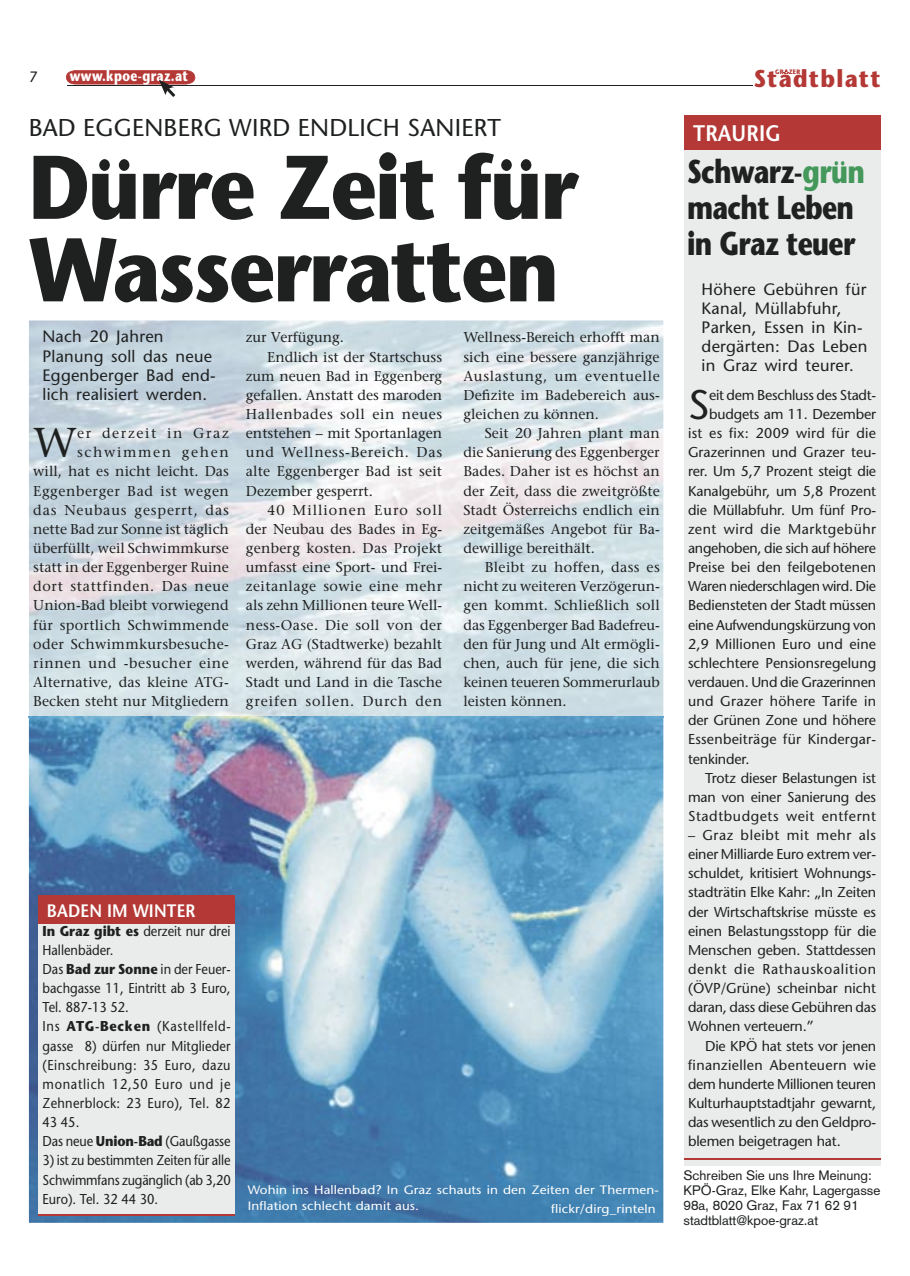
<style>
.page{position:relative;width:910px;height:1276px;background:#fff}
.page>*{position:absolute;margin:0;border:0;box-sizing:border-box;transform-origin:0 0}
.t1{font:700 90px/82.5px "Stone Sans";letter-spacing:-.025em;color:#1f2121;scale:.9 1}
.t2{font:41.55px "Stone Serif";color:#1f2121}
.t3{font:41.25px "Stone Sans";color:#1f2121}
.t4{font:700 33px/36px "Stone Sans";letter-spacing:-.025em;color:#1f2121;scale:.8 1}
.t5{font:24.3px "Stone Sans";letter-spacing:.01em;color:#1f2121}
.t6{font:700 24.3px "Stone Sans";letter-spacing:.06em;color:#b43936;scale:.9 1}
.t7{font:600 22.5px "Stone Sans";letter-spacing:.01em;color:#fff;scale:.9 1}
.t8{font:600 18px "Stone Sans";letter-spacing:.01em;color:#fff;scale:.9 1}
.t9{font:16.5px/19.2px "Stone Sans";letter-spacing:.015em;color:#1f2121}
.t10{font:700 15px "Stone Sans";letter-spacing:.03em;color:#fff;scale:.8 1}
.t11{font:15px "Stone Sans";color:#1f2121}
.t12{font:14.25px/19.2px "Stone Serif";color:#1f2121;text-align:justify}
.t13{font:14.25px/19.2px "Stone Sans";letter-spacing:-.005em;color:#1f2121;text-align:justify}
.t14{font:14.25px/19.2px "Stone Sans";letter-spacing:-.005em;color:#1f2121;scale:.9 1}
.t15{font:14.25px "Stone Sans";letter-spacing:.02em;color:#1f2121}
.t16{font:14.25px "Stone Serif";letter-spacing:.03em;color:#1f2121}
.t17{font:14.25px "Stone Sans";letter-spacing:.04em;color:#1f2121}
.t18{font:14.25px "Stone Sans";letter-spacing:-.025em;color:#1f2121}
.t19{font:14.25px "Stone Serif";letter-spacing:.04em;color:#1f2121}
.t20{font:14.25px "Stone Serif";letter-spacing:.05em;color:#1f2121}
.t21{font:14.25px "Stone Sans";letter-spacing:.015em;color:#1f2121}
.t22{font:14.25px "Stone Serif";letter-spacing:.065em;color:#1f2121}
.t23{font:14.25px "Stone Serif";letter-spacing:.07em;color:#1f2121}
.t24{font:13.5px/15px "Akzidenz Grotesk";color:#1f2121}
.t25{font:12.15px/16.2px "Stone Sans";letter-spacing:.01em;color:#fff;scale:1.11 1}
.t26{font:700 6.45px "Stone Sans";letter-spacing:.06em;color:#b43936;scale:.9 1}
.s1{font-weight:700}
.s2{color:#43985a}
</style>
<div class="page">
<hr style="left:67px;top:85px;width:685px;height:1px;background:#1f2121">
<svg style="left:783px;top:69px;width:6px;height:5px"></svg>
<svg style="left:66px;top:70px;width:129px;height:27px"></svg>
<img style="left:29px;top:718px;width:634px;height:504px">
<div style="left:38px;top:924px;width:197px;height:289px;background:#eaecec"></div>
<div style="left:38px;top:895px;width:197px;height:28px;background:#b43936"></div>
<hr style="left:38px;top:1213px;width:197px;height:2px;background:#b43936">
<div style="left:685px;top:148px;width:196px;height:1017px;background:#eaecec"></div>
<div style="left:685px;top:115px;width:196px;height:35px;background:#b43936"></div>
<hr style="left:684px;top:1158px;width:196px;height:1px;background:#b43936">
<img style="left:29px;top:716px;width:634px;height:2px">
<p class="t26" style="left:775px;top:67px;width:29px">GRAZER</p>
<p class="t11" style="left:29px;top:67px;width:10px">7</p>
<h3 class="t6" style="left:754px;top:64px;width:142px">Stadtblatt</h3>
<p class="t10" style="left:70px;top:66px;width:149px">www.kpoe-graz.at</p>
<h3 class="t5" style="left:29px;top:113px;width:474px">BAD EGGENBERG WIRD ENDLICH SANIERT</h3>
<h1 class="t1" style="left:29px;top:145px;width:612px">Dürre Zeit für<br>Wasserratten</h1>
<p class="t9" style="left:43px;top:327px;width:175px">Nach 20 Jahren<br>Planung soll das neue<br>Eggenberger Bad end&shy;lich realisiert werden.</p>
<p class="t12" style="left:33px;top:423px;width:197px;text-align:right">er derzeit in Graz schwimmen gehen<br>will, hat es nicht leicht. Das<br>Eggenberger Bad ist wegen das Neubaus gesperrt, das nette Bad zur Sonne ist täglich überfüllt, weil Schwimmkurse statt in der Eggenberger Ruine dort stattfinden. Das neue<br>Union-Bad bleibt vorwiegend für sportlich Schwimmende oder Schwimmkursbesuche&shy;rinnen und -besucher eine<br>Alternative, das kleine ATG-<br>Becken steht nur Mitgliedern</p>
<h2 class="t2" style="left:33px;top:417px;width:45px">W</h2>
<p class="t12" style="left:246px;top:328px;width:100px">zur Verfügung.</p>
<p class="t12" style="left:267px;top:347px;width:177px">Endlich ist der Startschuss</p>
<p class="t12" style="left:246px;top:366px;width:198px">zum neuen Bad in Eggenberg</p>
<p class="t12" style="left:246px;top:385px;width:198px">gefallen. Anstatt des maroden</p>
<p class="t19" style="left:246px;top:405px;width:198px">Hallenbades soll ein neues</p>
<p class="t12" style="left:246px;top:423px;width:198px">entstehen – mit Sportanlagen</p>
<p class="t20" style="left:246px;top:443px;width:198px">und Wellness-Bereich. Das</p>
<p class="t12" style="left:246px;top:462px;width:198px">alte Eggenberger Bad ist seit</p>
<p class="t12" style="left:246px;top:481px;width:129px">Dezember gesperrt.</p>
<p class="t23" style="left:267px;top:501px;width:176px">40 Millionen Euro soll</p>
<p class="t12" style="left:246px;top:519px;width:198px">der Neubau des Bades in Eg-</p>
<p class="t12" style="left:246px;top:538px;width:198px">genberg kosten. Das Projekt</p>
<p class="t12" style="left:246px;top:557px;width:198px">umfasst eine Sport- und Frei-</p>
<p class="t16" style="left:246px;top:577px;width:198px">zeitanlage sowie eine mehr</p>
<p class="t12" style="left:246px;top:596px;width:198px">als zehn Millionen teure Well-</p>
<p class="t16" style="left:246px;top:616px;width:198px">ness-Oase. Die soll von der</p>
<p class="t12" style="left:246px;top:634px;width:198px">Graz AG (Stadtwerke) bezahlt</p>
<p class="t12" style="left:246px;top:653px;width:198px">werden, während für das Bad</p>
<p class="t12" style="left:246px;top:672px;width:198px">Stadt und Land in die Tasche</p>
<p class="t22" style="left:246px;top:692px;width:198px">greifen sollen. Durch den</p>
<p class="t12" style="left:463px;top:328px;width:198px">Wellness-Bereich erhofft man sich eine bessere ganzjährige Auslastung, um eventuelle Defizite im Badebereich aus&shy;gleichen zu können.</p>
<p class="t12" style="left:463px;top:423px;width:198px;text-indent:21px">Seit 20 Jahren plant man die Sanierung des Eggenberger Bades. Daher ist es höchst an der Zeit, dass die zweitgrößte Stadt Österreichs endlich ein zeitgemäßes Angebot für Ba&shy;dewillige bereithält.</p>
<p class="t12" style="left:463px;top:557px;width:198px;text-indent:21px">Bleibt zu hoffen, dass es nicht zu weiteren Verzögerun&shy;gen kommt. Schließlich soll das Eggenberger Bad Badefreu&shy;den für Jung und Alt ermögli&shy;chen, auch für jene, die sich keinen teueren Sommerurlaub leisten können.</p>
<p class="t8" style="left:47px;top:899px;width:167px">BADEN IM WINTER</p>
<p class="t14" style="left:43px;top:921px;width:211px"><span class="s1">In Graz gibt es</span> derzeit nur drei<br>Hallenbäder.<br>Das <span class="s1">Bad zur Sonne</span> in der Feuer&shy;bachgasse 11, Eintritt ab 3 Euro,<br>Tel. 887-13 52.<br>Ins <span class="s1">ATG-Becken</span> (Kastellfeld&shy;gasse 8) dürfen nur Mitglieder (Einschreibung: 35 Euro, dazu monatlich 12,50 Euro und je<br>Zehnerblock: 23 Euro), Tel. 82<br>43 45.<br>Das neue <span class="s1">Union-Bad</span> (Gaußgasse</p>
<p class="t14" style="left:43px;top:1150px;width:211px;text-align:justify">3) ist zu bestimmten Zeiten für alle Schwimmfans zugänglich (ab 3,20<br>Euro). Tel. 32 44 30.</p>
<p class="t25" style="left:248px;top:1181px;width:372px">Wohin ins Hallenbad? In Graz schauts in den Zeiten der Thermen-<br>Inflation schlecht damit aus.</p>
<p class="t25" style="left:551px;top:1200px;width:96px">flickr/dirg_rinteln</p>
<h3 class="t7" style="left:693px;top:119px;width:99px">TRAURIG</h3>
<h3 class="t4" style="left:687px;top:153px;width:224px">Schwarz-<span class="s2">grün </span>macht Leben in Graz teuer</h3>
<p class="t9" style="left:702px;top:279px;width:167px">Höhere Gebühren für<br>Kanal, Müllabfuhr,<br>Parken, Essen in Kin&shy;dergärten: Das Leben in Graz wird teurer.</p>
<h3 class="t3" style="left:688px;top:379px;width:23px">S</h3>
<p class="t13" style="left:709px;top:385px;width:169px">eit dem Beschluss des Stadt-</p>
<p class="t13" style="left:709px;top:404px;width:169px">budgets am 11. Dezember</p>
<p class="t15" style="left:688px;top:424px;width:190px">ist es fix: 2009 wird für die</p>
<p class="t13" style="left:688px;top:442px;width:190px">Grazerinnen und Grazer teu-</p>
<p class="t13" style="left:688px;top:462px;width:190px">rer. Um 5,7 Prozent steigt die</p>
<p class="t13" style="left:688px;top:481px;width:190px">Kanalgebühr, um 5,8 Prozent</p>
<p class="t13" style="left:688px;top:500px;width:190px">die Müllabfuhr. Um fünf Pro-</p>
<p class="t17" style="left:688px;top:520px;width:190px">zent wird die Marktgebühr</p>
<p class="t13" style="left:688px;top:538px;width:190px">angehoben, die sich auf höhere</p>
<p class="t13" style="left:688px;top:557px;width:190px">Preise bei den feilgebotenen</p>
<p class="t18" style="left:688px;top:577px;width:190px">Waren niederschlagen wird. Die</p>
<p class="t13" style="left:688px;top:596px;width:190px">Bediensteten der Stadt müssen</p>
<p class="t13" style="left:688px;top:615px;width:190px">eine Aufwendungskürzung von</p>
<p class="t21" style="left:688px;top:635px;width:190px">2,9 Millionen Euro und eine</p>
<p class="t13" style="left:688px;top:653px;width:190px">schlechtere Pensionsregelung</p>
<p class="t13" style="left:688px;top:672px;width:189px">verdauen. Und die Grazerinnen</p>
<p class="t15" style="left:688px;top:692px;width:190px">und Grazer höhere Tarife in</p>
<p class="t13" style="left:688px;top:710px;width:190px">der Grünen Zone und höhere</p>
<p class="t15" style="left:688px;top:730px;width:190px">Essenbeiträge für Kindergar-</p>
<p class="t13" style="left:688px;top:749px;width:63px">tenkinder.</p>
<p class="t13" style="left:705px;top:768px;width:173px">Trotz dieser Belastungen ist</p>
<p class="t13" style="left:688px;top:787px;width:190px">man von einer Sanierung des</p>
<p class="t17" style="left:688px;top:807px;width:190px">Stadtbudgets weit entfernt</p>
<p class="t13" style="left:688px;top:825px;width:190px">– Graz bleibt mit mehr als einer Milliarde Euro extrem ver&shy;schuldet, kritisiert Wohnungs&shy;stadträtin Elke Kahr: „In Zeiten der Wirtschaftskrise müsste es einen Belastungsstopp für die Menschen geben. Stattdessen denkt die Rathauskoalition (ÖVP/Grüne) scheinbar nicht daran, dass diese Gebühren das Wohnen verteuern.”</p>
<p class="t13" style="left:688px;top:1036px;width:190px;text-indent:17px">Die KPÖ hat stets vor jenen finanziellen Abenteuern wie dem hunderte Millionen teuren Kulturhauptstadtjahr gewarnt, das wesentlich zu den Geldpro&shy;blemen beigetragen hat.</p>
<p class="t24" style="left:684px;top:1167px;width:198px">Schreiben Sie uns Ihre Meinung:<br>KPÖ-Graz, Elke Kahr, Lagergasse<br>98a, 8020 Graz, Fax 71 62 91 stadtblatt@kpoe-graz.at</p>
</div>
